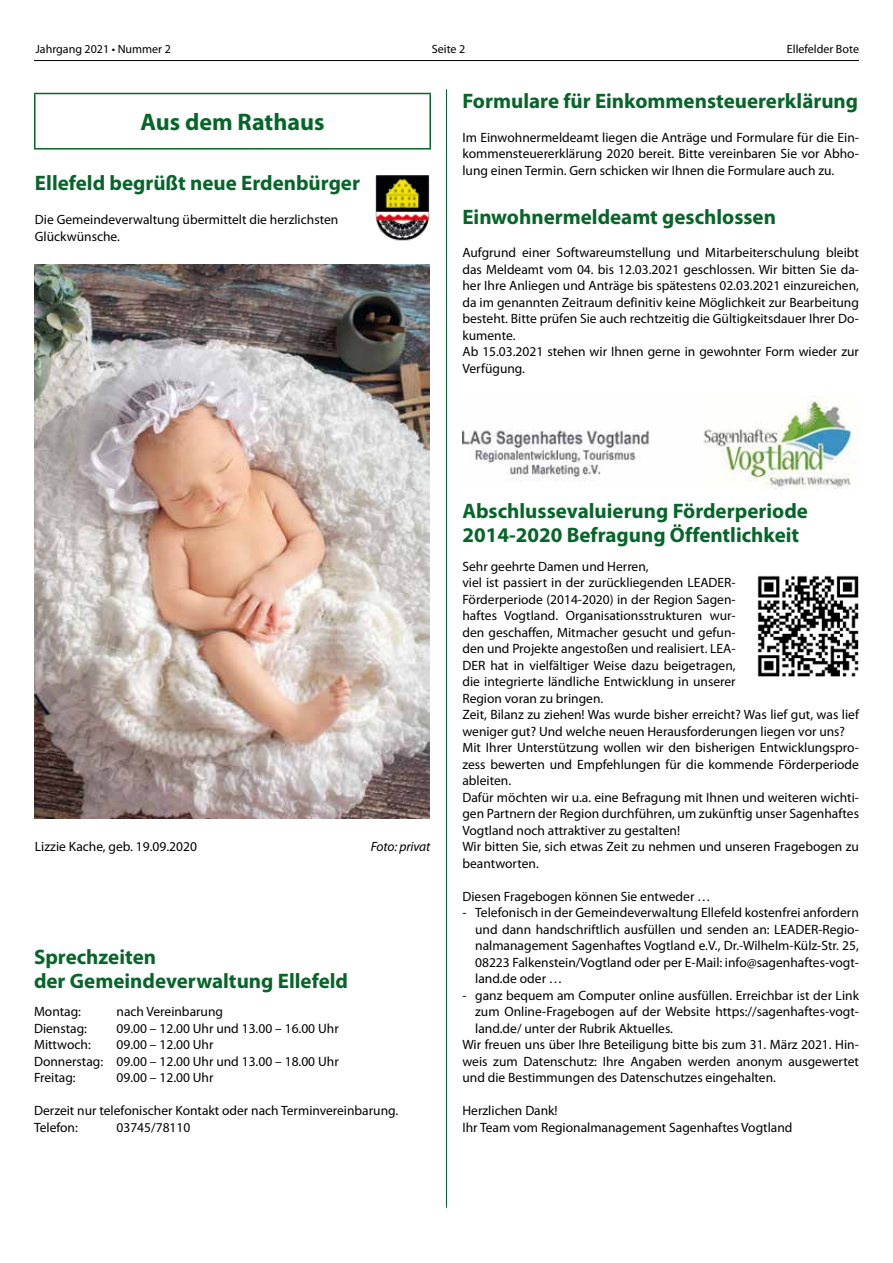
<style>
.page{position:relative;width:893px;height:1263px;background:#fff}
.page>*{position:absolute;margin:0;border:0;box-sizing:border-box;transform-origin:0 0}
.t1{font:700 24px "Myriad Pro";color:#066528}
.t2{font:700 21px/24px "Myriad Pro";color:#066528}
.t3{font:13.5px/16.5px "Myriad Pro";color:#000}
.t4{font:italic 13.5px "Myriad Pro";letter-spacing:-.01em;color:#000}
.t5{font:12px "Myriad Pro";color:#000}
</style>
<div class="page">
<hr style="left:34px;top:60px;width:825px;height:1px;background:#000">
<hr style="left:446px;top:89px;width:1px;height:1119px;background:#066528">
<img style="left:757px;top:575px;width:102px;height:102px">
<img style="left:462px;top:397px;width:397px;height:92px">
<hr style="left:34px;top:93px;width:397px;height:1px;background:#066528">
<hr style="left:34px;top:94px;width:2px;height:54px;background:#066528">
<hr style="left:429px;top:94px;width:2px;height:54px;background:#066528">
<hr style="left:34px;top:148px;width:397px;height:2px;background:#066528">
<img style="left:375px;top:175px;width:55px;height:66px">
<img style="left:35px;top:265px;width:395px;height:554px">
<p class="t5" style="left:36px;top:42px;width:137px">Jahrgang 2021 • Nummer 2</p>
<p class="t5" style="left:432px;top:42px;width:35px">Seite 2</p>
<p class="t5" style="left:787px;top:42px;width:74px">Ellefelder Bote</p>
<h2 class="t2" style="left:462px;top:88px;width:397px">Formulare für Einkommensteuererklärung</h2>
<p class="t3" style="left:462px;top:129px;width:398px;text-align:justify">Im Einwohnermeldeamt liegen die Anträge und Formulare für die Ein&shy;kommensteuererklärung 2020 bereit. Bitte vereinbaren Sie vor Abho&shy;lung einen Termin. Gern schicken wir Ihnen die Formulare auch zu.</p>
<h2 class="t2" style="left:462px;top:204px;width:315px">Einwohnermeldeamt geschlossen</h2>
<p class="t3" style="left:462px;top:244px;width:398px">Aufgrund einer Softwareumstellung und Mitarbeiterschulung bleibt das Meldeamt vom 04. bis 12.03.2021 geschlossen. Wir bitten Sie da&shy;her Ihre Anliegen und Anträge bis spätestens 02.03.2021 einzureichen, da im genannten Zeitraum definitiv keine Möglichkeit zur Bearbeitung besteht. Bitte prüfen Sie auch rechtzeitig die Gültigkeitsdauer Ihrer Do&shy;kumente.<br>Ab 15.03.2021 stehen wir Ihnen gerne in gewohnter Form wieder zur Verfügung.</p>
<h1 class="t1" style="left:140px;top:106px;width:185px">Aus dem Rathaus</h1>
<h2 class="t2" style="left:35px;top:171px;width:327px">Ellefeld begrüßt neue Erdenbürger</h2>
<p class="t3" style="left:35px;top:211px;width:305px">Die Gemeindeverwaltung übermittelt die herzlichsten<br>Glückwünsche.</p>
<p class="t3" style="left:35px;top:838px;width:164px">Lizzie Kache, geb. 19.09.2020</p>
<p class="t4" style="left:371px;top:838px;width:61px">Foto: privat</p>
<h2 class="t2" style="left:34px;top:944px;width:316px">Sprechzeiten<br>der Gemeindeverwaltung Ellefeld</h2>
<p class="t3" style="left:34px;top:1003px;width:49px">Montag:</p>
<p class="t3" style="left:117px;top:1003px;width:108px">nach Vereinbarung</p>
<p class="t3" style="left:34px;top:1020px;width:55px">Dienstag:</p>
<p class="t3" style="left:117px;top:1020px;width:224px">09.00 – 12.00 Uhr und 13.00 – 16.00 Uhr</p>
<p class="t3" style="left:34px;top:1036px;width:58px">Mittwoch:</p>
<p class="t3" style="left:34px;top:1036px;width:306px;text-indent:82px">09.00 – 12.00 Uhr<br>Donnerstag: 09.00 – 12.00 Uhr und 13.00 – 18.00 Uhr<br>Freitag:</p>
<p class="t3" style="left:117px;top:1069px;width:98px">09.00 – 12.00 Uhr</p>
<p class="t3" style="left:34px;top:1102px;width:366px">Derzeit nur telefonischer Kontakt oder nach Terminvereinbarung.<br>Telefon:</p>
<p class="t3" style="left:117px;top:1119px;width:75px">03745/78110</p>
<h2 class="t2" style="left:462px;top:498px;width:347px">Abschlussevaluierung Förderperiode<br>2014-2020 Befragung Öffentlichkeit</h2>
<p class="t3" style="left:462px;top:558px;width:398px">Sehr geehrte Damen und Herren,<br>viel ist passiert in der zurückliegenden LEADER-<br>Förderperiode (2014-2020) in der Region Sagen-<br>haftes Vogtland. Organisationsstrukturen wur-<br>den geschaffen, Mitmacher gesucht und gefun-<br>den und Projekte angestoßen und realisiert. LEA-<br>DER hat in vielfältiger Weise dazu beigetragen,<br>die integrierte ländliche Entwicklung in unserer<br>Region voran zu bringen.<br>Zeit, Bilanz zu ziehen! Was wurde bisher erreicht? Was lief gut, was lief weniger gut? Und welche neuen Herausforderungen liegen vor uns?<br>Mit Ihrer Unterstützung wollen wir den bisherigen Entwicklungspro&shy;zess bewerten und Empfehlungen für die kommende Förderperiode ableiten.<br>Dafür möchten wir u.a. eine Befragung mit Ihnen und weiteren wichti&shy;gen Partnern der Region durchführen, um zukünftig unser Sagenhaftes Vogtland noch attraktiver zu gestalten!<br>Wir bitten Sie, sich etwas Zeit zu nehmen und unseren Fragebogen zu beantworten.</p>
<p class="t3" style="left:462px;top:887px;width:250px">Diesen Fragebogen können Sie entweder …</p>
<p class="t3" style="left:475px;top:904px;width:385px;text-align:justify;text-indent:-13px">- Telefonisch in der Gemeindeverwaltung Ellefeld kostenfrei anfordern und dann handschriftlich ausfüllen und senden an: LEADER-Regio&shy;nalmanagement Sagenhaftes Vogtland e.V., Dr.-Wilhelm-Külz-Str. 25, 08223 Falkenstein/Vogtland oder per E-Mail: info@sagenhaftes-vogt&shy;land.de oder …</p>
<p class="t3" style="left:462px;top:986px;width:398px">- ganz bequem am Computer online ausfüllen. Erreichbar ist der Link</p>
<p class="t3" style="left:475px;top:1003px;width:385px">zum Online-Fragebogen auf der Website https://sagenhaftes-vogt-</p>
<p class="t3" style="left:475px;top:1019px;width:199px">land.de/ unter der Rubrik Aktuelles.</p>
<p class="t3" style="left:462px;top:1036px;width:398px">Wir freuen uns über Ihre Beteiligung bitte bis zum 31. März 2021. Hin-</p>
<p class="t3" style="left:462px;top:1052px;width:398px">weis zum Datenschutz: Ihre Angaben werden anonym ausgewertet</p>
<p class="t3" style="left:462px;top:1069px;width:315px">und die Bestimmungen des Datenschutzes eingehalten.</p>
<p class="t3" style="left:462px;top:1102px;width:332px">Herzlichen Dank!<br>Ihr Team vom Regionalmanagement Sagenhaftes Vogtland</p>
</div>
